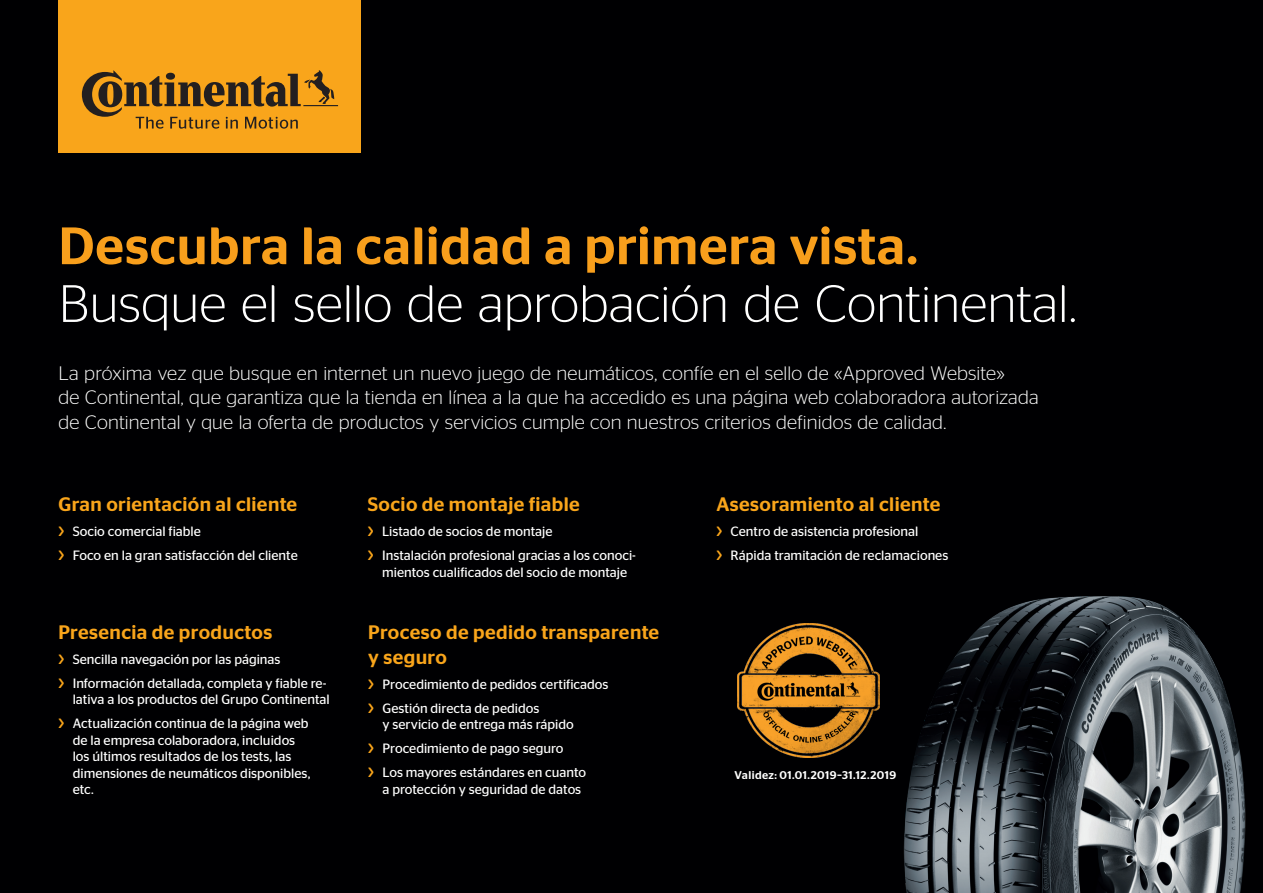
<style>
.page{position:relative;width:1263px;height:893px;background:#000002}
.page>*{position:absolute;margin:0;border:0;box-sizing:border-box;transform-origin:0 0}
.t1{font:300 52.5px "Continental Stag Sans";letter-spacing:.005em;color:#fff}
.t2{font:500 52.5px "Continental Stag Sans";letter-spacing:.015em;color:#f89f1c}
.t3{font:300 19.5px/24.8px "Continental Stag Sans";letter-spacing:.01em;color:#fff}
.t4{font:500 19.5px/24.8px "Continental Stag Sans";letter-spacing:.02em;color:#f9a51b}
.t5{font:13.5px/24px "Continental Stag Sans";color:#fff}
.t6{font:500 13.5px/24px "Continental Stag Sans";color:#f9a51b}
.t7{font:500 11.25px "Continental Stag Sans";letter-spacing:.035em;color:#fff}
</style>
<div class="page">
<div style="left:58px;top:0;width:303px;height:152px;background:#f9a51b"></div>
<svg style="left:82px;top:70px;width:256px;height:59px"></svg>
<img style="left:738px;top:623px;width:141px;height:135px">
<img style="left:904px;top:596px;width:342px;height:297px">
<h1 class="t2" style="left:59px;top:216px;width:861px">Descubra la calidad a primera vista.</h1>
<h1 class="t1" style="left:59px;top:275px;width:1019px">Busque el sello de aprobación de Continental.</h1>
<p class="t3" style="left:58px;top:360px;width:982px">La próxima vez que busque en internet un nuevo juego de neumáticos, confíe en el sello de «Approved Website»<br>de Continental, que garantiza que la tienda en línea a la que ha accedido es una página web colaboradora autorizada de Continental y que la oferta de productos y servicios cumple con nuestros criterios definidos de calidad.</p>
<h2 class="t4" style="left:58px;top:492px;width:240px">Gran orientación al cliente</h2>
<p class="t5" style="left:73px;top:519px;width:227px">Socio comercial fiable<br>Foco en la gran satisfacción del cliente</p>
<p class="t6" style="left:58px;top:519px;width:7px">&gt; &gt;</p>
<h2 class="t4" style="left:58px;top:620px;width:215px">Presencia de productos</h2>
<p class="t5" style="left:73px;top:647px;width:255px">Sencilla navegación por las páginas<br>Información detallada, completa y fiable re-</p>
<p class="t5" style="left:73px;top:687px;width:258px">lativa a los productos del Grupo Continental<br>Actualización continua de la página web</p>
<p class="t5" style="left:73px;top:732px;width:239px;line-height:16.5px">de la empresa colaboradora, incluidos los últimos resultados de los tests, las dimensiones de neumáticos disponibles, etc.</p>
<p class="t6" style="left:58px;top:647px;width:7px">&gt; &gt;</p>
<p class="t6" style="left:58px;top:712px;width:7px">&gt;</p>
<h2 class="t4" style="left:368px;top:492px;width:213px">Socio de montaje fiable</h2>
<p class="t5" style="left:382px;top:519px;width:255px">Listado de socios de montaje<br>Instalación profesional gracias a los conoci-</p>
<p class="t5" style="left:382px;top:560px;width:247px">mientos cualificados del socio de montaje</p>
<p class="t6" style="left:368px;top:519px;width:7px">&gt; &gt;</p>
<h2 class="t4" style="left:368px;top:620px;width:292px">Proceso de pedido transparente y seguro</h2>
<p class="t5" style="left:382px;top:672px;width:227px">Procedimiento de pedidos certificados<br>Gestión directa de pedidos</p>
<p class="t5" style="left:382px;top:712px;width:205px">y servicio de entrega más rápido<br>Procedimiento de pago seguro<br>Los mayores estándares en cuanto</p>
<p class="t5" style="left:382px;top:777px;width:200px">a protección y seguridad de datos</p>
<p class="t6" style="left:368px;top:672px;width:7px">&gt; &gt;</p>
<p class="t6" style="left:368px;top:737px;width:7px">&gt; &gt;</p>
<h2 class="t4" style="left:716px;top:492px;width:225px">Asesoramiento al cliente</h2>
<p class="t5" style="left:731px;top:519px;width:219px">Centro de asistencia profesional<br>Rápida tramitación de reclamaciones</p>
<p class="t6" style="left:716px;top:519px;width:7px">&gt; &gt;</p>
<p class="t7" style="left:734px;top:769px;width:163px">Validez: 01.01.2019–31.12.2019</p>
</div>
